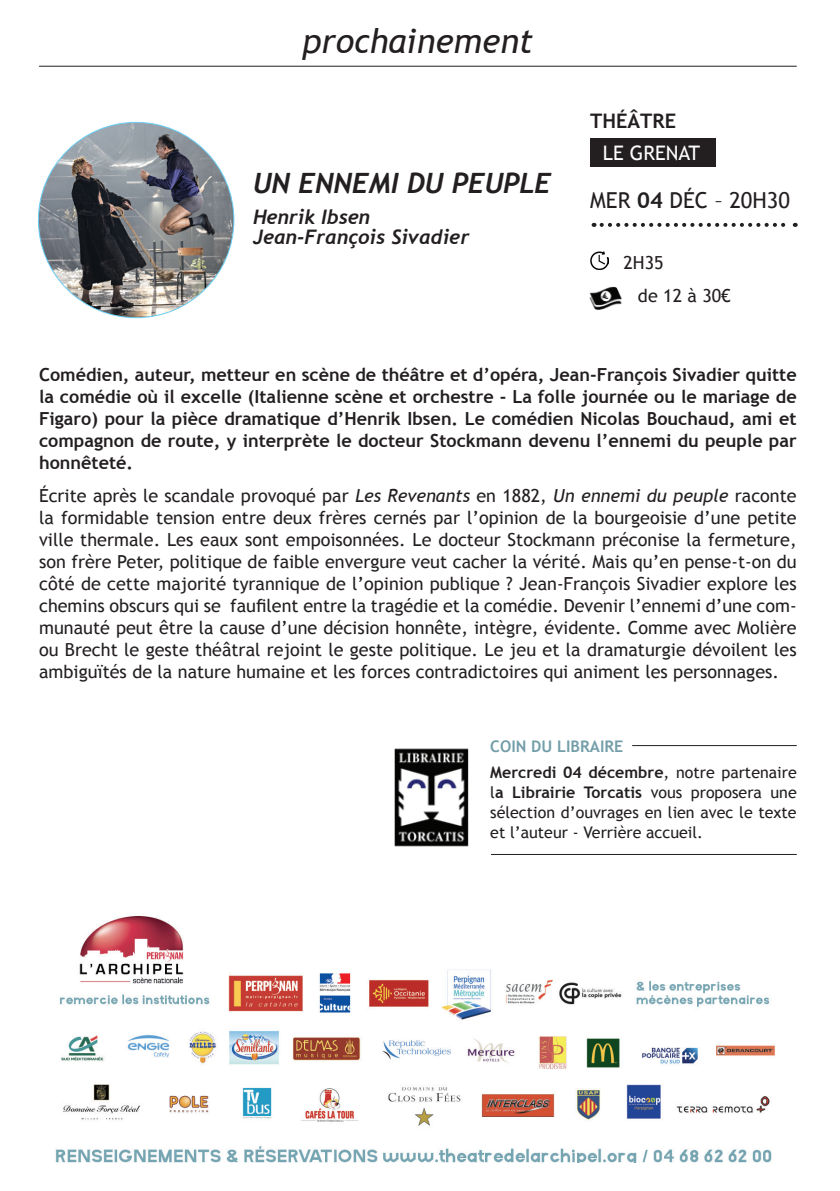
<style>
.page{position:relative;width:840px;height:1191px;background:#fff}
.page>*{position:absolute;margin:0;border:0;box-sizing:border-box;transform-origin:0 0}
.t1{font:italic 34px "Trebuchet MS";color:#231f20}
.t2{font:italic 700 28px "Trebuchet";color:#231f20}
.t3{font:22px "Trebuchet MS";color:#231f20}
.t4{font:italic 700 20px/20px "Trebuchet";color:#231f20}
.t5{font:20px "Trebuchet MS";color:#fff}
.t6{font:700 20px "Trebuchet MS";color:#231f20}
.t7{font:18px/22px "Trebuchet MS";color:#231f20}
.t8{font:700 18px/22px "Trebuchet MS";color:#231f20;text-align:justify}
.t9{font:16px/20px "Trebuchet MS";color:#231f20;text-align:justify}
.t10{font:700 16px/25.6px "Trebuchet MS";color:#231f20}
.s1{font-weight:700}
.s2{font-style:italic}
.s3{color:#739ea9}
.s4{font-weight:400}
</style>
<div class="page">
<hr style="left:39px;top:66px;width:757px;height:1px;background:#231f20">
<img style="left:55px;top:916px;width:720px;height:246px">
<img style="left:589px;top:286px;width:33px;height:24px">
<img style="left:38px;top:122px;width:196px;height:196px;border-radius:98px">
<div style="left:590px;top:139px;width:125px;height:28px;background:#231f20"></div>
<img style="left:590px;top:252px;width:18px;height:18px">
<svg style="left:601px;top:223px;width:194px;height:4px"></svg>
<hr style="left:631px;top:745px;width:165px;height:1px;background:#231f20">
<hr style="left:490px;top:854px;width:306px;height:1px;background:#231f20">
<img style="left:394px;top:748px;width:75px;height:99px">
<h1 class="t1" style="left:302px;top:21px;width:232px">prochainement</h1>
<h2 class="t2" style="left:253px;top:166px;width:299px">un ennemi du peuple</h2>
<p class="t4" style="left:253px;top:207px;width:218px">Henrik ibsen<br>Jean-François Sivadier</p>
<p class="t6" style="left:590px;top:109px;width:87px">THéâTre</p>
<p class="t5" style="left:602px;top:141px;width:98px">Le GReNAT</p>
<p class="t3" style="left:590px;top:187px;width:201px">MeR <span class="s1">04</span> déc – 20h30</p>
<p class="t7" style="left:637px;top:246px;width:94px;line-height:33.6px;text-indent:-14px">2h35<br>de 12 à 30€</p>
<p class="t8" style="left:39px;top:363px;width:758px">Comédien, auteur, metteur en scène de théâtre et d’opéra, Jean-François Sivadier quitte la comédie où il excelle (Italienne scène et orchestre - La folle journée ou le mariage de Figaro) pour la pièce dramatique d’Henrik Ibsen. Le comédien Nicolas Bouchaud, ami et compagnon de route, y interprète le docteur Stockmann devenu l’ennemi du peuple par honnêteté.</p>
<p class="t7" style="left:39px;top:485px;width:758px;text-align:justify">écrite après le scandale provoqué par <span class="s2">Les Revenants</span> en 1882, <span class="s2">Un ennemi du peuple</span> raconte la formidable tension entre deux frères cernés par l’opinion de la bourgeoisie d’une petite ville thermale. Les eaux sont empoisonnées. Le docteur Stockmann préconise la fermeture, son frère Peter, politique de faible envergure veut cacher la vérité. Mais qu’en pense-t-on du côté de cette majorité tyrannique de l’opinion publique ? Jean-François Sivadier explore les chemins obscurs qui se faufilent entre la tragédie et la comédie. Devenir l’ennemi d’une com&shy;munauté peut être la cause d’une décision honnête, intègre, évidente. comme avec Molière ou Brecht le geste théâtral rejoint le geste politique. Le jeu et la dramaturgie dévoilent les ambiguïtés de la nature humaine et les forces contradictoires qui animent les personnages.</p>
<p class="t10" style="left:490px;top:733px;width:308px"><span class="s3">CoIN du LIBraIre<br></span>Mercredi 04 décembre<span class="s4">, notre partenaire</span></p>
<p class="t9" style="left:490px;top:782px;width:308px">l<span class="s1">a Librairie Torcatis</span> vous proposera une sélection d’ouvrages en lien avec le texte et l’auteur - Verrière accueil.</p>
</div>
